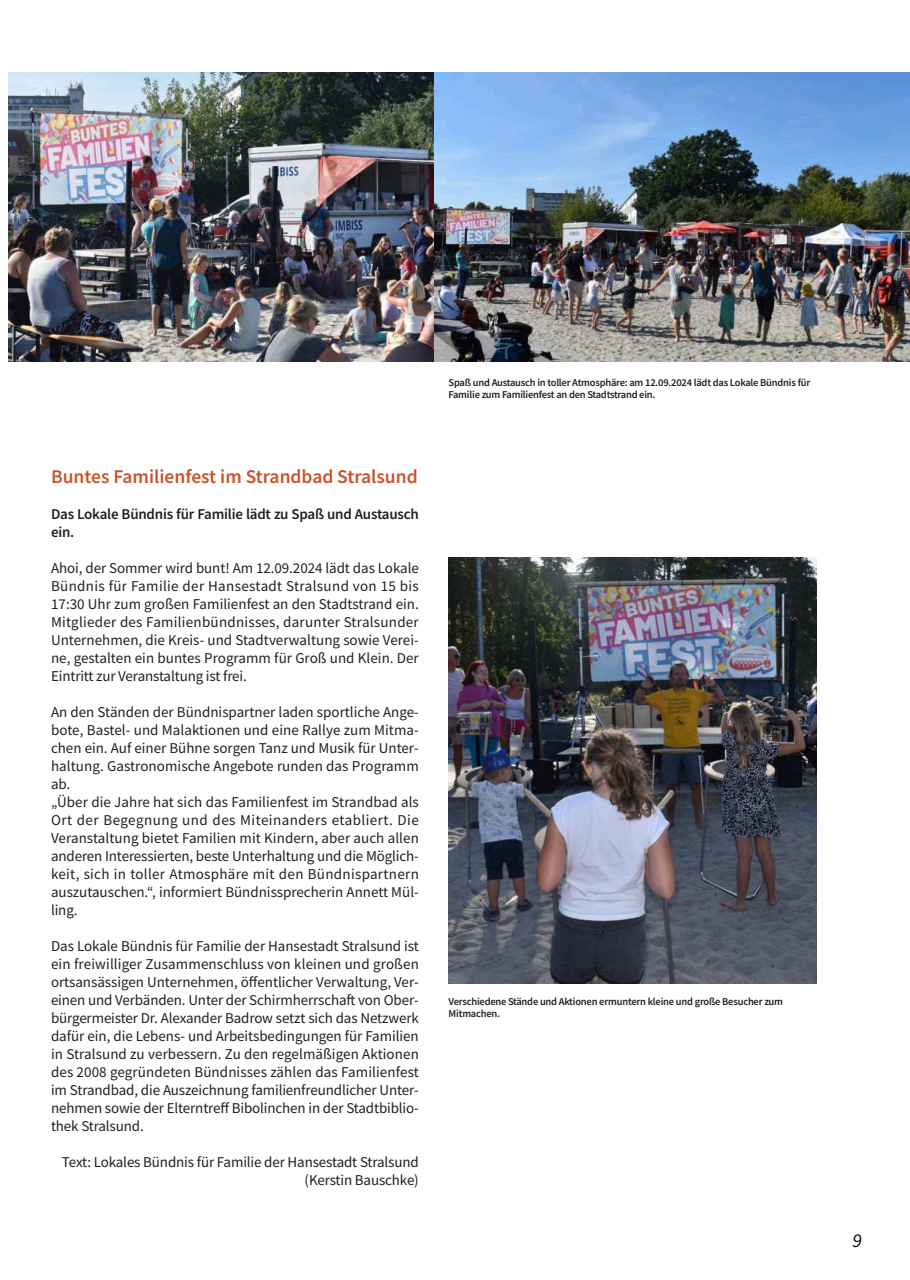
<style>
.page{position:relative;width:910px;height:1280px;background:#fff}
.page>*{position:absolute;margin:0;border:0;box-sizing:border-box;transform-origin:0 0}
.t1{font:600 19.5px "Source Sans Pro";color:#ca532b}
.t2{font:italic 19.5px "Source Sans Pro";color:#070909}
.t3{font:15px/18px "Source Sans Pro";color:#231f20;text-align:justify}
.t4{font:600 15px/18px "Source Sans Pro";letter-spacing:-.015em;color:#231f20}
.t5{font:600 10.5px/12px "Source Sans Pro";letter-spacing:-.02em;color:#231f20}
</style>
<div class="page">
<img style="left:9px;top:72px;width:901px;height:290px">
<img style="left:449px;top:557px;width:367px;height:426px">
<h1 class="t1" style="left:51px;top:463px;width:368px">Buntes Familienfest im Strandbad Stralsund</h1>
<p class="t4" style="left:51px;top:504px;width:369px">Das Lokale Bündnis für Familie lädt zu Spaß und Austausch ein.</p>
<p class="t3" style="left:51px;top:558px;width:369px">Ahoi, der Sommer wird bunt! Am 12.09.2024 lädt das Lokale Bündnis für Familie der Hansestadt Stralsund von 15 bis 17:30 Uhr zum großen Familienfest an den Stadtstrand ein.<br>Mitglieder des Familienbündnisses, darunter Stralsunder Unternehmen, die Kreis- und Stadtverwaltung sowie Verei&shy;ne, gestalten ein buntes Programm für Groß und Klein. Der Eintritt zur Veranstaltung ist frei.</p>
<p class="t3" style="left:51px;top:702px;width:369px;text-align:left">An den Ständen der Bündnispartner laden sportliche Ange&shy;bote, Bastel- und Malaktionen und eine Rallye zum Mitma&shy;chen ein. Auf einer Bühne sorgen Tanz und Musik für Unter&shy;haltung. Gastronomische Angebote runden das Programm ab.<br>„Über die Jahre hat sich das Familienfest im Strandbad als Ort der Begegnung und des Miteinanders etabliert. Die Veranstaltung bietet Familien mit Kindern, aber auch allen anderen Interessierten, beste Unterhaltung und die Möglich&shy;keit, sich in toller Atmosphäre mit den Bündnispartnern auszutauschen.“, informiert Bündnissprecherin Annett Mül&shy;ling.</p>
<p class="t3" style="left:51px;top:936px;width:369px">Das Lokale Bündnis für Familie der Hansestadt Stralsund ist ein freiwilliger Zusammenschluss von kleinen und großen ortsansässigen Unternehmen, ö昀昀entlicher Verwaltung, Ver&shy;einen und Verbänden. Unter der Schirmherrscha昀琀 von Ober&shy;bürgermeister Dr. Alexander Badrow setzt sich das Netzwerk dafür ein, die Lebens- und Arbeitsbedingungen für Familien in Stralsund zu verbessern. Zu den regelmäßigen Aktionen des 2008 gegründeten Bündnisses zählen das Familienfest im Strandbad, die Auszeichnung familienfreundlicher Unter&shy;nehmen sowie der Elterntre昀昀 Bibolinchen in der Stadtbiblio&shy;thek Stralsund.</p>
<p class="t3" style="left:62px;top:1152px;width:358px;text-align:right">Text: Lokales Bündnis für Familie der Hansestadt Stralsund (Kerstin Bauschke)</p>
<p class="t5" style="left:449px;top:376px;width:363px">Spaß und Austausch in toller Atmosphäre: am 12.09.2024 lädt das Lokale Bündnis für<br>Familie zum Familienfest an den Stadtstrand ein.</p>
<p class="t5" style="left:449px;top:995px;width:336px">Verschiedene Stände und Aktionen ermuntern kleine und große Besucher zum<br>Mitmachen.</p>
<h1 class="t2" style="left:852px;top:1228px;width:11px">9</h1>
</div>
